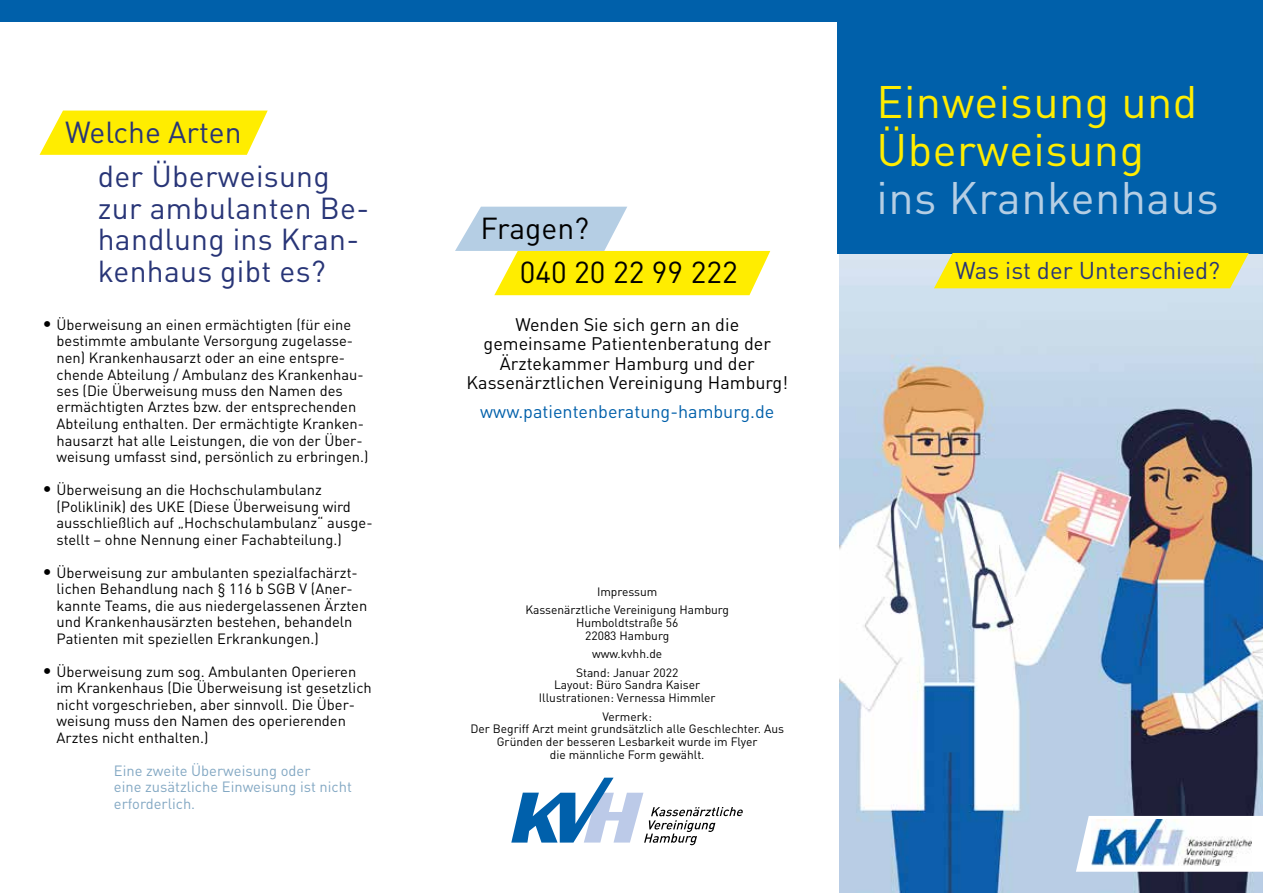
<style>
.page{position:relative;width:1263px;height:893px;background:#fff}
.page>*{position:absolute;margin:0;border:0;box-sizing:border-box;transform-origin:0 0}
.t1{font:45px/48px "DIN Pro";letter-spacing:.01em;color:#ffed00}
.t2{font:45px "DIN Pro";letter-spacing:.01em;color:#b5cee4}
.t3{font:30px/31.5px "DIN Pro";letter-spacing:.01em;color:#283577}
.t4{font:30px "DIN Pro";color:#000}
.t5{font:24px "DIN Pro";color:#283577}
.t6{font:18px/19.5px "DIN Pro";color:#000;text-align:center}
.t7{font:18px "DIN Pro";color:#0060aa}
.t8{font:14.7px/16.5px "DIN Pro";color:#000}
.t9{font:14.7px/16.5px "DIN Pro";color:#83a8c3}
.t10{font:12px/12.8px "DIN Pro";color:#000;text-align:center}
.s1{font-size:18px}
</style>
<div class="page">
<img style="left:840px;top:253px;width:423px;height:640px">
<div style="left:838px;top:0;width:425px;height:253px;background:#0060aa"></div>
<svg style="left:511px;top:778px;width:232px;height:67px"></svg>
<div style="left:0;top:0;width:842px;height:21px;background:#0060aa"></div>
<div style="left:934px;top:253px;width:315px;height:35px;background:#ffed00"></div>
<svg style="left:40px;top:111px;width:228px;height:44px;background:#ffee19"></svg>
<svg style="left:455px;top:207px;width:315px;height:88px"></svg>
<svg style="left:1076px;top:816px;width:187px;height:56px"></svg>
<img style="left:1091px;top:819px;width:160px;height:46px">
<h2 class="t3" style="left:65px;top:115px;width:178px">Welche Arten</h2>
<h2 class="t3" style="left:98px;top:159px;width:273px">der Überweisung zur ambulanten Be&shy;handlung ins Kran&shy;kenhaus gibt es?</h2>
<p class="t8" style="left:57px;top:316px;width:313px;text-indent:-14px"><span class="s1">•</span> Überweisung an einen ermächtigten (für eine bestimmte ambulante Versorgung zugelasse&shy;nen) Krankenhausarzt oder an eine entspre&shy;chende Abteilung / Ambulanz des Krankenhau&shy;ses (Die Überweisung muss den Namen des ermächtigten Arztes bzw. der entsprechenden Abteilung enthalten. Der ermächtigte Kranken&shy;hausarzt hat alle Leistungen, die von der Über&shy;weisung umfasst sind, persönlich zu erbringen.)</p>
<p class="t8" style="left:57px;top:481px;width:317px;text-indent:-14px"><span class="s1">•</span> Überweisung an die Hochschulambulanz (Poliklinik) des UKE (Diese Überweisung wird ausschließlich auf „Hochschulambulanz“ ausge&shy;stellt – ohne Nennung einer Fachabteilung.)</p>
<p class="t8" style="left:57px;top:563px;width:312px;text-indent:-14px"><span class="s1">•</span> Überweisung zur ambulanten spezialfachärzt&shy;lichen Behandlung nach § 116 b SGB V (Aner&shy;kannte Teams, die aus niedergelassenen Ärzten und Krankenhausärzten bestehen, behandeln Patienten mit speziellen Erkrankungen.)</p>
<p class="t8" style="left:57px;top:662px;width:317px;text-indent:-14px"><span class="s1">•</span> Überweisung zum sog. Ambulanten Operieren im Krankenhaus (Die Überweisung ist gesetzlich nicht vorgeschrieben, aber sinnvoll. Die Über&shy;weisung muss den Namen des operierenden Arztes nicht enthalten.)</p>
<p class="t9" style="left:114px;top:761px;width:239px">Eine zweite Überweisung oder<br>eine zusätzliche Einweisung ist nicht erforderlich.</p>
<h2 class="t4" style="left:480px;top:208px;width:110px">Fragen?</h2>
<h2 class="t4" style="left:520px;top:252px;width:219px">040 20 22 99 222</h2>
<p class="t6" style="left:467px;top:314px;width:323px">Wenden Sie sich gern an die gemeinsame Patientenberatung der<br>Ärztekammer Hamburg und der<br>Kassenärztlichen Vereinigung Hamburg!</p>
<p class="t7" style="left:480px;top:399px;width:296px">www.patientenberatung-hamburg.de</p>
<p class="t10" style="left:525px;top:581px;width:205px;line-height:18.8px">Impressum<br>Kassenärztliche Vereinigung Hamburg</p>
<p class="t10" style="left:576px;top:616px;width:104px">Humboldtstraße 56<br>22083 Hamburg</p>
<p class="t10" style="left:576px;top:643px;width:104px;line-height:18.8px">www.kvhh.de<br>Stand: Januar 2022</p>
<p class="t10" style="left:539px;top:678px;width:178px">Layout: Büro Sandra Kaiser<br>Illustrationen: Vernessa Himmler</p>
<p class="t10" style="left:470px;top:709px;width:315px">Vermerk:<br>Der Begriff Arzt meint grundsätzlich alle Geschlechter. Aus Gründen der besseren Lesbarkeit wurde im Flyer<br>die männliche Form gewählt.</p>
<h1 class="t1" style="left:877px;top:76px;width:322px">Einweisung und<br>Überweisung</h1>
<h1 class="t2" style="left:877px;top:167px;width:344px">ins Krankenhaus</h1>
<h3 class="t5" style="left:955px;top:254px;width:266px">Was ist der Unterschied?</h3>
</div>
